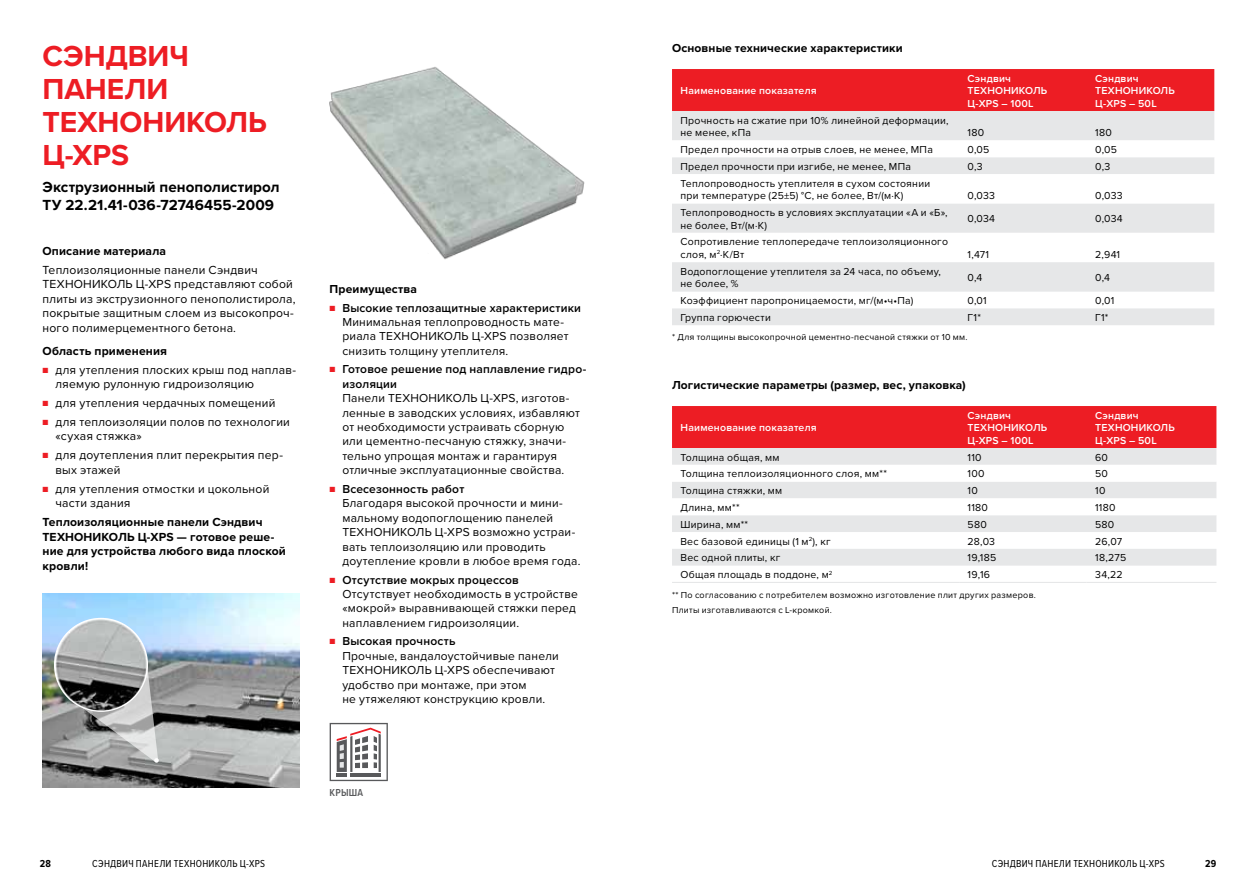
<style>
.page{position:relative;width:1259px;height:893px;background:#fff}
.page>*{position:absolute;margin:0;border:0;box-sizing:border-box;transform-origin:0 0}
.t1{font:700 30px/33px "Proxima Nova";color:#ed1d24}
.t2{font:700 15.15px/18.1px "Proxima Nova";letter-spacing:.005em;color:#000}
.t3{font:12.15px/14.5px "Proxima Nova";letter-spacing:.02em;color:#000}
.t4{font:700 12.15px/14.5px "Proxima Nova";letter-spacing:.015em;color:#000}
.t5{font:12px/14.4px "Proxima Nova";letter-spacing:.02em;color:#000}
.t6{font:700 12px "Proxima Nova";letter-spacing:.015em;color:#000}
.t7{font:600 12px/14.4px "Proxima Nova";letter-spacing:.015em;color:#000}
.t8{font:10.5px/12.6px "Proxima Nova";letter-spacing:.025em;color:#000}
.t9{font:600 10.5px/12.6px "Proxima Nova";letter-spacing:.02em;color:#fff}
.t10{font:10.5px "Proxima Nova Cond";letter-spacing:.02em;color:#000}
.t11{font:600 10.5px "Proxima Nova Cond";letter-spacing:.02em;color:#58595b}
.t12{font:700 10.5px "Proxima Nova Cond";color:#000}
.t13{font:9px/15px "Proxima Nova";letter-spacing:.03em;color:#000}
.s1{font-size:9px;color:#ed1d24}
.s2{font-weight:600}
.s3{font-weight:400;font-size:9px;color:#ed1d24}
</style>
<div class="page">
<img style="left:329px;top:67px;width:256px;height:193px">
<svg style="left:330px;top:723px;width:58px;height:58px"></svg>
<img style="left:43px;top:594px;width:257px;height:193px">
<img style="left:55px;top:618px;width:92px;height:93px;border-radius:46px">
<svg style="left:79px;top:657px;width:80px;height:106px;background:#959696"></svg>
<div style="left:672px;top:69px;width:542px;height:42px;background:#ed1d24"></div>
<div style="left:672px;top:111px;width:542px;height:29px;background:#e6e7e8"></div>
<svg style="left:672px;top:157px;width:542px;height:76px;fill:#e6e7e8"></svg>
<svg style="left:672px;top:262px;width:542px;height:63px"></svg>
<div style="left:672px;top:406px;width:544px;height:42px;background:#ed1d24"></div>
<div style="left:672px;top:448px;width:544px;height:17px;background:#e6e7e8"></div>
<svg style="left:672px;top:482px;width:544px;height:50px;fill:#e6e7e8"></svg>
<div style="left:672px;top:549px;width:544px;height:17px;background:#e6e7e8"></div>
<hr style="left:672px;top:582px;width:287px;height:1px;background:#e6e7e8">
<hr style="left:959px;top:582px;width:127px;height:1px;background:#e6e7e8">
<hr style="left:1086px;top:582px;width:130px;height:1px;background:#e6e7e8">
<h1 class="t1" style="left:43px;top:41px;width:226px">СЭНДВИЧ<br>ПАНЕЛИ<br>ТЕХНОНИКОЛЬ<br>Ц-XPS</h1>
<p class="t2" style="left:43px;top:178px;width:239px">Экструзионный пенополистирол<br>ТУ 22.21.41-036-72746455-2009</p>
<p class="t4" style="left:43px;top:244px;width:125px">Описание материала</p>
<p class="t3" style="left:43px;top:262px;width:254px">Теплоизоляционные панели Сэндвич ТЕХНОНИКОЛЬ Ц-XPS представляют собой плиты из экструзионного пенополистирола, покрытые защитным слоем из высокопроч&shy;ного полимерцементного бетона.</p>
<p class="t4" style="left:43px;top:344px;width:126px">Область применения</p>
<p class="t3" style="left:55px;top:363px;width:242px;text-indent:-13px"><span class="s1">■</span> для утепления плоских крыш под наплав&shy;ляемую рулонную гидроизоляцию</p>
<p class="t3" style="left:43px;top:396px;width:234px"><span class="s1">■</span> для утепления чердачных помещений</p>
<p class="t3" style="left:55px;top:415px;width:236px;text-indent:-13px"><span class="s1">■</span> для теплоизоляции полов по технологии «сухая стяжка»</p>
<p class="t3" style="left:55px;top:448px;width:229px;text-indent:-13px"><span class="s1">■</span> для доутепления плит перекрытия пер&shy;вых этажей</p>
<p class="t3" style="left:55px;top:482px;width:215px;text-indent:-13px"><span class="s1">■</span> для утепления отмостки и цокольной части здания</p>
<p class="t4" style="left:43px;top:515px;width:245px">Теплоизоляционные панели Сэндвич<br>ТЕХНОНИКОЛЬ Ц-XPS — готовое реше&shy;ние для устройства любого вида плоской кровли!</p>
<p class="t6" style="left:330px;top:282px;width:89px">Преимущества</p>
<p class="t5" style="left:342px;top:301px;width:240px;text-indent:-13px"><span class="s1">■</span> <span class="s2">Высокие теплозащитные характеристики </span>Минимальная теплопроводность мате&shy;риала ТЕХНОНИКОЛЬ Ц-XPS позволяет снизить толщину утеплителя.</p>
<p class="t7" style="left:342px;top:363px;width:245px;text-indent:-13px"><span class="s3">■</span> Готовое решение под наплавление гидро&shy;изоляции</p>
<p class="t5" style="left:342px;top:391px;width:239px">Панели ТЕХНОНИКОЛЬ Ц-XPS, изготов&shy;ленные в заводских условиях, избавляют от необходимости устраивать сборную или цементно-песчаную стяжку, значи&shy;тельно упрощая монтаж и гарантируя отличные эксплуатационные свойства.</p>
<p class="t5" style="left:342px;top:482px;width:240px;text-indent:-13px"><span class="s1">■</span> <span class="s2">Всесезонность работ<br></span>Благодаря высокой прочности и мини&shy;мальному водопоглощению панелей ТЕХНОНИКОЛЬ Ц-XPS возможно устраи&shy;вать теплоизоляцию или проводить доутепление кровли в любое время года.</p>
<p class="t5" style="left:342px;top:573px;width:237px;text-indent:-13px"><span class="s1">■</span> <span class="s2">Отсутствие мокрых процессов </span>Отсутствует необходимость в устройстве «мокрой» выравнивающей стяжки перед наплавлением гидроизоляции.</p>
<p class="t5" style="left:342px;top:634px;width:218px;text-indent:-13px"><span class="s1">■</span> <span class="s2">Высокая прочность<br></span>Прочные, вандалоустойчивые панели<br>ТЕХНОНИКОЛЬ Ц-XPS обеспечивают удобство при монтаже, при этом<br>не утяжеляют конструкцию кровли.</p>
<p class="t11" style="left:330px;top:786px;width:35px">крыша</p>
<p class="t6" style="left:672px;top:41px;width:232px">Основные технические характеристики</p>
<p class="t9" style="left:680px;top:85px;width:138px">Наименование показателя</p>
<p class="t8" style="left:680px;top:114px;width:269px">Прочность на сжатие при 10% линейной деформации, не менее, кПа</p>
<p class="t9" style="left:967px;top:72px;width:81px">Сэндвич<br>ТЕХНОНИКОЛЬ<br>Ц-XPS – 100L</p>
<p class="t9" style="left:1095px;top:72px;width:81px">Сэндвич<br>ТЕХНОНИКОЛЬ<br>Ц-XPS – 50L</p>
<p class="t8" style="left:967px;top:127px;width:18px">180</p>
<p class="t8" style="left:1095px;top:127px;width:18px">180</p>
<p class="t8" style="left:680px;top:143px;width:254px">Предел прочности на отрыв слоев, не менее, МПа</p>
<p class="t8" style="left:967px;top:143px;width:23px">0,05</p>
<p class="t8" style="left:1095px;top:143px;width:23px">0,05</p>
<p class="t8" style="left:680px;top:160px;width:232px">Предел прочности при изгибе, не менее, МПа</p>
<p class="t8" style="left:967px;top:160px;width:17px">0,3</p>
<p class="t8" style="left:1095px;top:160px;width:17px">0,3</p>
<p class="t8" style="left:680px;top:177px;width:251px">Теплопроводность утеплителя в сухом состоянии при температуре (25±5) °С, не более, Вт/(м⋅К)</p>
<p class="t8" style="left:967px;top:190px;width:29px">0,033</p>
<p class="t8" style="left:1095px;top:190px;width:29px">0,033</p>
<p class="t8" style="left:680px;top:206px;width:268px">Теплопроводность в условиях эксплуатации «А и «Б», не более, Вт/(м⋅К)</p>
<p class="t8" style="left:967px;top:213px;width:29px">0,034</p>
<p class="t8" style="left:1095px;top:213px;width:29px">0,034</p>
<p class="t8" style="left:680px;top:236px;width:269px">Сопротивление теплопередаче теплоизоляционного слоя, м<sup>2</sup>·K/Вт</p>
<p class="t8" style="left:967px;top:248px;width:23px">1,471</p>
<p class="t8" style="left:1095px;top:248px;width:26px">2,941</p>
<p class="t8" style="left:680px;top:265px;width:262px">Водопоглощение утеплителя за 24 часа, по объему, не более, %</p>
<p class="t8" style="left:967px;top:271px;width:16px">0,4</p>
<p class="t8" style="left:1095px;top:271px;width:16px">0,4</p>
<p class="t8" style="left:680px;top:295px;width:234px">Коэффициент паропроницаемости, мг/(м•ч•Па)</p>
<p class="t8" style="left:967px;top:295px;width:21px">0,01</p>
<p class="t8" style="left:1095px;top:295px;width:21px">0,01</p>
<p class="t8" style="left:680px;top:311px;width:92px">Группа горючести</p>
<p class="t8" style="left:967px;top:311px;width:15px">Г1*</p>
<p class="t8" style="left:1095px;top:311px;width:15px">Г1*</p>
<p class="t13" style="left:672px;top:330px;width:297px">* Для толщины высокопрочной цементно-песчаной стяжки от 10 мм.</p>
<p class="t6" style="left:672px;top:378px;width:295px">Логистические параметры (размер, вес, упаковка)</p>
<p class="t9" style="left:680px;top:422px;width:138px">Наименование показателя</p>
<p class="t9" style="left:967px;top:409px;width:81px">Сэндвич<br>ТЕХНОНИКОЛЬ<br>Ц-XPS – 100L</p>
<p class="t9" style="left:1095px;top:409px;width:81px">Сэндвич<br>ТЕХНОНИКОЛЬ<br>Ц-XPS – 50L</p>
<p class="t8" style="left:680px;top:451px;width:100px">Толщина общая, мм</p>
<p class="t8" style="left:967px;top:451px;width:16px">110</p>
<p class="t8" style="left:1095px;top:451px;width:14px">60</p>
<p class="t8" style="left:680px;top:468px;width:208px">Толщина теплоизоляционного слоя, мм**</p>
<p class="t8" style="left:967px;top:468px;width:19px">100</p>
<p class="t8" style="left:1095px;top:468px;width:14px">50</p>
<p class="t8" style="left:680px;top:485px;width:103px">Толщина стяжки, мм</p>
<p class="t8" style="left:967px;top:485px;width:12px">10</p>
<p class="t8" style="left:1095px;top:485px;width:12px">10</p>
<p class="t8" style="left:680px;top:501px;width:61px">Длина, мм**</p>
<p class="t8" style="left:967px;top:501px;width:22px">1180</p>
<p class="t8" style="left:1095px;top:501px;width:22px">1180</p>
<p class="t8" style="left:680px;top:518px;width:69px">Ширина, мм**</p>
<p class="t8" style="left:967px;top:518px;width:21px">580</p>
<p class="t8" style="left:1095px;top:518px;width:21px">580</p>
<p class="t8" style="left:680px;top:535px;width:152px">Вес базовой единицы (1 м<sup>2</sup>), кг</p>
<p class="t8" style="left:967px;top:535px;width:29px">28,03</p>
<p class="t8" style="left:1095px;top:535px;width:28px">26,07</p>
<p class="t8" style="left:680px;top:552px;width:101px">Вес одной плиты, кг</p>
<p class="t8" style="left:967px;top:552px;width:30px">19,185</p>
<p class="t8" style="left:1095px;top:552px;width:33px">18,275</p>
<p class="t8" style="left:680px;top:569px;width:153px">Общая площадь в поддоне, м<sup>2</sup></p>
<p class="t8" style="left:967px;top:569px;width:24px">19,16</p>
<p class="t8" style="left:1095px;top:569px;width:29px">34,22</p>
<p class="t13" style="left:672px;top:588px;width:365px">** По согласованию с потребителем возможно изготовление плит других размеров.<br>Плиты изготавливаются с L-кромкой.</p>
<p class="t12" style="left:40px;top:857px;width:13px">28</p>
<p class="t12" style="left:1205px;top:857px;width:13px">29</p>
<p class="t10" style="left:92px;top:857px;width:174px">СЭНДВИЧ ПАНЕЛИ ТЕХНОНИКОЛЬ Ц-XPS</p>
<p class="t10" style="left:991px;top:857px;width:174px">СЭНДВИЧ ПАНЕЛИ ТЕХНОНИКОЛЬ Ц-XPS</p>
</div>
